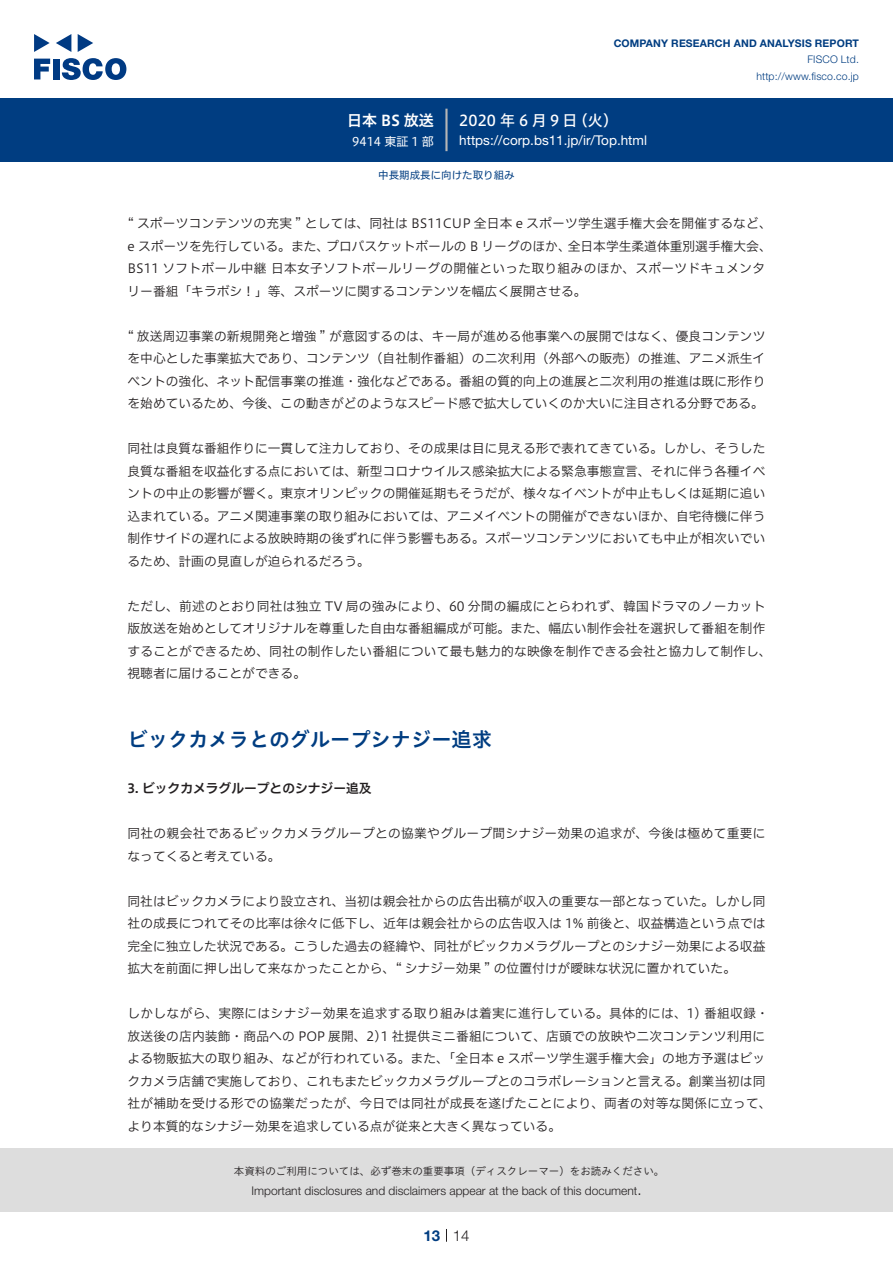
<style>
.page{position:relative;width:893px;height:1263px;background:#fff}
.page>*{position:absolute;margin:0;border:0;box-sizing:border-box;transform-origin:0 0}
.t1{font:20.25px "Hiragino UD Sans Std W6";color:#003d81}
.t2{font:15px "Hiragino UD Sans F Std N W5";letter-spacing:.22em;color:#fff}
.t3{font:15px "Hiragino UD Sans F Std N W6";color:#fff}
.t4{font:300 15px "Helvetica Neue LT Std";color:#231f20}
.t5{font:700 15px "Helvetica Neue LT Std";color:#003d81}
.t6{font:13.5px "Helvetica Neue LT Std";color:#fff}
.t7{font:12.75px/22.5px "Hiragino UD Sans F Std N W3";letter-spacing:.01em;color:#231f20}
.t8{font:12.75px "Hiragino UD Sans F Std N W6";color:#231f20}
.t9{font:300 12px "Helvetica Neue LT Std";color:#231f20}
.t10{font:12px "Hiragino UD Sans F Std N W4";color:#fff}
.t11{font:10.5px "Hiragino UD Sans Std W3";color:#231f20}
.t12{font:700 10.5px "Helvetica Neue LT Std";letter-spacing:.015em;color:#003d81}
.t13{font:300 10.5px/16.5px "Helvetica Neue LT Std";letter-spacing:.015em;color:#003d81;text-align:right}
.t14{font:10.5px "Hiragino UD Sans F Std N W4";color:#003d81}
</style>
<div class="page">
<div style="left:0;top:1148px;width:893px;height:64px;background:#ddd"></div>
<svg style="left:34px;top:59px;width:16px;height:20px"></svg>
<div style="left:53px;top:59px;width:6px;height:20px;background:#003a83"></div>
<svg style="left:62px;top:58px;width:64px;height:22px"></svg>
<svg style="left:34px;top:34px;width:16px;height:18px"></svg>
<svg style="left:78px;top:34px;width:15px;height:18px"></svg>
<svg style="left:56px;top:34px;width:15px;height:18px"></svg>
<div style="left:0;top:98px;width:893px;height:64px;background:#003d81"></div>
<hr style="left:445px;top:109px;width:3px;height:42px;background:#b5b5b6">
<svg style="left:446px;top:1229px;width:1px;height:13px"></svg>
<p class="t3" style="left:347px;top:109px;width:88px">日本 BS 放送</p>
<p class="t10" style="left:352px;top:132px;width:83px">9414 東証 1 部</p>
<p class="t12" style="left:614px;top:37px;width:247px">COMPANY RESEARCH AND ANALYSIS REPORT</p>
<p class="t13" style="left:756px;top:51px;width:104px">FISCO Ltd. http://www.fisco.co j p.</p>
<p class="t2" style="left:459px;top:109px;width:120px">2020年6月9日</p>
<p class="t2" style="left:573px;top:109px;width:47px">（火(</p>
<p class="t6" style="left:459px;top:132px;width:189px">https://corp.bs11.jp /i r/ Top.html</p>
<p class="t14" style="left:378px;top:167px;width:138px">中長期成長に向けた取り組み</p>
<p class="t7" style="left:128px;top:211px;width:646px;text-align:right">“ スポーツコンテンツの充実 ” としては、同社は BS11CUP 全日本 e スポーツ学生選手権大会を開催するなど、全日本学生柔道体重別選手権大会、</p>
<p class="t7" style="left:128px;top:234px;width:639px">e スポーツを先行している。また、<br>BS11 ソフトボール中継日本女子ソフトボールリーグの開催といった取り組みのほか、スポーツドキュメンタリー番組「キラボシ！」等、スポーツに関するコンテンツを幅広く展開させる。</p>
<p class="t7" style="left:128px;top:324px;width:639px;text-align:justify">“ 放送周辺事業の新規開発と増強 ” が意図するのは、キー局が進める他事業への展開ではなく、優良コンテンツを中心とした事業拡大であり、コンテンツ（自社制作番組）の二次利用（外部への販売）の推進、アニメ派生イベントの強化、ネット配信事業の推進・強化などである。番組の質的向上の進展と二次利用の推進は既に形作りを始めているため、今後、この動きがどのようなスピード感で拡大していくのか大いに注目される分野である。</p>
<p class="t7" style="left:128px;top:436px;width:639px;text-align:justify">同社は良質な番組作りに一貫して注力しており、その成果は目に見える形で表れてきている。しかし、そうした良質な番組を収益化する点においては、新型コロナウイルス感染拡大による緊急事態宣言、それに伴う各種イベントの中止の影響が響く。東京オリンピックの開催延期もそうだが、様々なイベントが中止もしくは延期に追い込まれている。アニメ関連事業の取り組みにおいては、アニメイベントの開催ができないほか、自宅待機に伴う制作サイドの遅れによる放映時期の後ずれに伴う影響もある。スポーツコンテンツにおいても中止が相次いでいるため、計画の見直しが迫られるだろう。</p>
<p class="t7" style="left:128px;top:594px;width:646px">ただし、前述のとおり同社は独立 TV 局の強みにより、60 分間の編成にとらわれず、韓国ドラマのノーカット版放送を始めとしてオリジナルを尊重した自由な番組編成が可能。また、幅広い制作会社を選択して番組を制作することができるため、同社の制作したい番組について最も魅力的な映像を制作できる会社と協力して制作し、視聴者に届けることができる。</p>
<p class="t7" style="left:326px;top:234px;width:246px">プロバスケットボールの B リーグのほか、</p>
<h1 class="t1" style="left:128px;top:724px;width:366px">ビックカメラとのグループシナジー追求</h1>
<p class="t8" style="left:128px;top:778px;width:246px">3. ビックカメラグループとのシナジー追及</p>
<p class="t7" style="left:128px;top:821px;width:639px">同社の親会社であるビックカメラグループとの協業やグループ間シナジー効果の追求が、今後は極めて重要になってくると考えている。</p>
<p class="t7" style="left:128px;top:889px;width:640px;text-align:justify">同社はビックカメラにより設立され、当初は親会社からの広告出稿が収入の重要な一部となっていた。しかし同社の成長につれてその比率は徐々に低下し、近年は親会社からの広告収入は 1% 前後と、収益構造という点では完全に独立した状況である。こうした過去の経緯や、同社がビックカメラグループとのシナジー効果による収益拡大を前面に押し出して来なかったことから、“ シナジー効果 ” の位置付けが曖昧な状況に置かれていた。</p>
<p class="t7" style="left:128px;top:1001px;width:645px">しかしながら、実際にはシナジー効果を追求する取り組みは着実に進行している。具体的には、1) 番組収録・放送後の店内装飾・商品への POP 展開、2 1) 社提供ミニ番組について、店頭での放映や二次コンテンツ利用による物販拡大の取り組み、などが行われている。また、「全日本 e スポーツ学生選手権大会」の地方予選はビックカメラ店舗で実施しており、これもまたビックカメラグループとのコラボレーションと言える。創業当初は同社が補助を受ける形での協業だったが、今日では同社が成長を遂げたことにより、両者の対等な関係に立って、より本質的なシナジー効果を追求している点が従来と大きく異なっている。</p>
<p class="t11" style="left:234px;top:1163px;width:432px">本資料のご利用については、必ず巻末の重要事項（ディスクレーマー）をお読みください。</p>
<p class="t4" style="left:637px;top:1180px;width:6px">.</p>
<p class="t9" style="left:251px;top:1183px;width:387px">Important disclosures and disclaimers appear at the back of this document</p>
<p class="t5" style="left:423px;top:1226px;width:18px">13</p>
<p class="t4" style="left:453px;top:1226px;width:18px">14</p>
</div>
